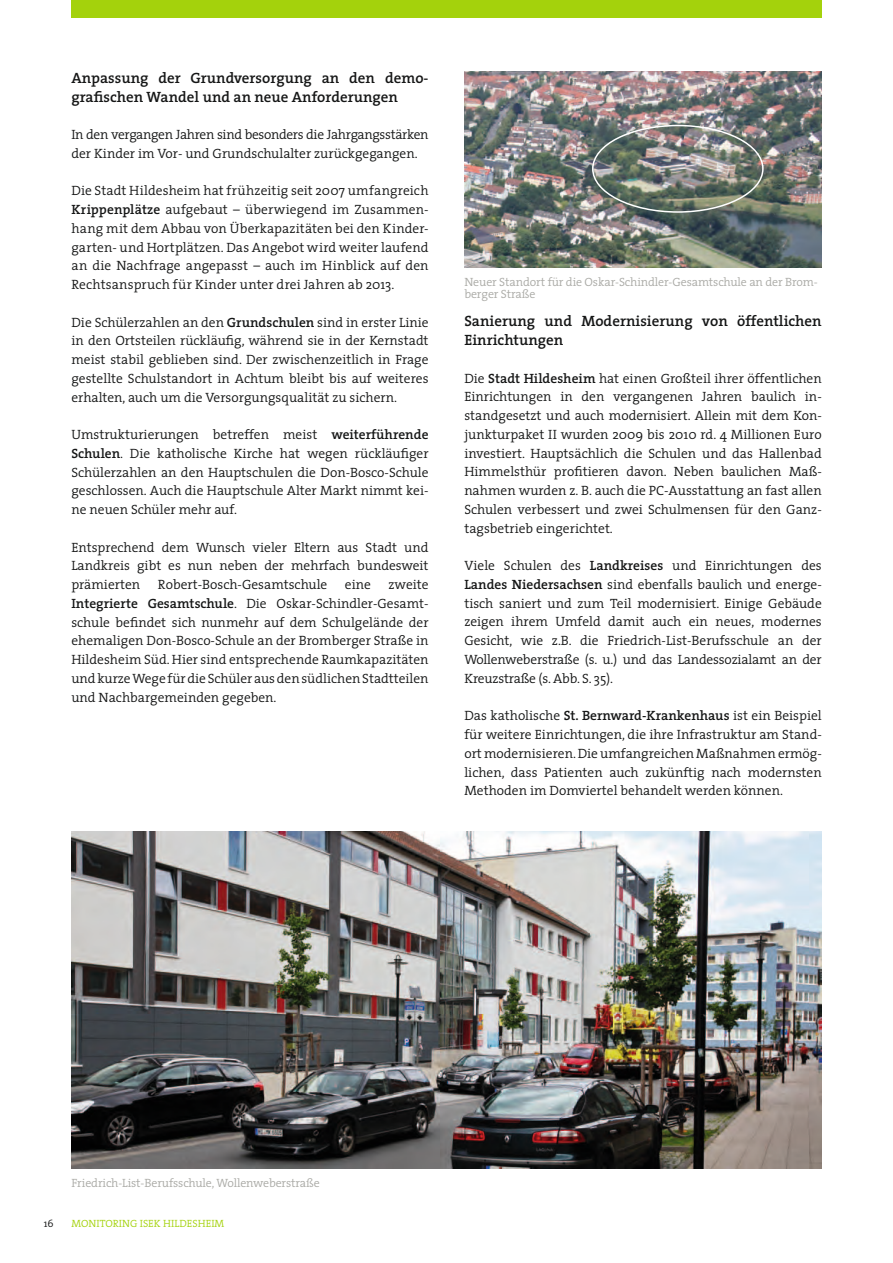
<style>
.page{position:relative;width:893px;height:1263px;background:#fff}
.page>*{position:absolute;margin:0;border:0;box-sizing:border-box;transform-origin:0 0}
.t1{font:600 15px/18.8px "The Serif";color:#151616}
.t2{font:300 13.5px/18.8px "The Serif";color:#151616;text-align:justify}
.t3{font:300 13.5px/18.8px "The Serif";letter-spacing:-.025em;color:#151616}
.t4{font:300 12px/12px "The Serif";letter-spacing:-.01em;color:#aaaaa6}
.t5{font:300 10.5px "The Serif";color:#a4d20c}
.t6{font:300 10.5px "The Serif";color:#151616}
.s1{font-weight:600}
</style>
<div class="page">
<div style="left:71px;top:0;width:750px;height:18px;background:#a4d20c"></div>
<img style="left:464px;top:71px;width:357px;height:196px">
<div style="left:592px;top:125px;width:172px;height:88px;border:2px solid #fff;border-radius:50%"></div>
<img style="left:71px;top:831px;width:750px;height:337px">
<p class="t1" style="left:71px;top:68px;width:357px">Anpassung der Grundversorgung an den demo&shy;grafischen Wandel und an neue Anforderungen</p>
<p class="t3" style="left:71px;top:125px;width:359px">In den vergangen Jahren sind besonders die Jahrgangsstärken der Kinder im Vor- und Grundschulalter zurückgegangen.</p>
<p class="t2" style="left:71px;top:181px;width:359px">Die Stadt Hildesheim hat frühzeitig seit 2007 umfangreich <span class="s1">Krippenplätze</span> aufgebaut – überwiegend im Zusammen&shy;hang mit dem Abbau von Überkapazitäten bei den Kinder&shy;garten- und Hortplätzen. Das Angebot wird weiter laufend an die Nachfrage angepasst – auch im Hinblick auf den Rechtsanspruch für Kinder unter drei Jahren ab 2013.</p>
<p class="t2" style="left:71px;top:313px;width:359px">Die Schülerzahlen an den <span class="s1">Grundschulen</span> sind in erster Linie in den Ortsteilen rückläufig, während sie in der Kernstadt meist stabil geblieben sind. Der zwischenzeitlich in Frage gestellte Schulstandort in Achtum bleibt bis auf weiteres erhalten, auch um die Versorgungsqualität zu sichern.</p>
<p class="t2" style="left:71px;top:425px;width:359px">Umstrukturierungen betreffen meist <span class="s1">weiterführende Schulen</span>. Die katholische Kirche hat wegen rückläufiger Schülerzahlen an den Hauptschulen die Don-Bosco-Schule geschlossen. Auch die Hauptschule Alter Markt nimmt kei&shy;ne neuen Schüler mehr auf.</p>
<p class="t2" style="left:71px;top:538px;width:359px">Entsprechend dem Wunsch vieler Eltern aus Stadt und Landkreis gibt es nun neben der mehrfach bundesweit prämierten</p>
<p class="t2" style="left:158px;top:575px;width:171px">Robert-Bosch-Gesamtschule</p>
<p class="t2" style="left:345px;top:575px;width:28px">eine</p>
<p class="t2" style="left:71px;top:575px;width:359px;text-indent:317px">zweite <span class="s1">Integrierte Gesamtschule</span>. Die Oskar-Schindler-Gesamt&shy;schule befindet sich nunmehr auf dem Schulgelände der ehemaligen Don-Bosco-Schule an der Bromberger Straße in Hildesheim Süd. Hier sind entsprechende Raumkapazitäten und kurze Wege für die Schüler aus den südlichen Stadtteilen und Nachbargemeinden gegeben.</p>
<p class="t4" style="left:464px;top:276px;width:355px">Neuer Standort für die Oskar-Schindler-Gesamtschule an der Brom&shy;berger Straße</p>
<p class="t1" style="left:464px;top:312px;width:359px">Sanierung und Modernisierung von öffentlichen<br>Einrichtungen</p>
<p class="t2" style="left:464px;top:369px;width:359px">Die <span class="s1">Stadt Hildesheim</span> hat einen Großteil ihrer öffentlichen Einrichtungen in den vergangenen Jahren baulich in&shy;standgesetzt und auch modernisiert. Allein mit dem Kon&shy;junkturpaket II wurden 2009 bis 2010 rd. 4 Millionen Euro investiert. Hauptsächlich die Schulen und das Hallenbad Himmelsthür profitieren davon. Neben baulichen Maß&shy;nahmen wurden z. B. auch die PC-Ausstattung an fast allen Schulen verbessert und zwei Schulmensen für den Ganz&shy;tagsbetrieb eingerichtet.</p>
<p class="t2" style="left:464px;top:556px;width:359px">Viele Schulen des <span class="s1">Landkreises</span> und Einrichtungen des <span class="s1">Landes Niedersachsen</span> sind ebenfalls baulich und energe&shy;tisch saniert und zum Teil modernisiert. Einige Gebäude zeigen ihrem Umfeld damit auch ein neues, modernes Gesicht, wie z.B. die Friedrich-List-Berufsschule an der Wollenweberstraße (s. u.) und das Landessozialamt an der Kreuzstraße (s. Abb. S. 35).</p>
<p class="t2" style="left:464px;top:706px;width:359px">Das katholische <span class="s1">St. Bernward-Krankenhaus</span> ist ein Beispiel für weitere Einrichtungen, die ihre Infrastruktur am Stand&shy;ort modernisieren. Die umfangreichen Maßnahmen ermög&shy;lichen, dass Patienten auch zukünftig nach modernsten Methoden im Domviertel behandelt werden können.</p>
<p class="t4" style="left:71px;top:1177px;width:250px">Friedrich-List-Berufsschule, Wollenweberstraße</p>
<p class="t6" style="left:44px;top:1217px;width:11px">16</p>
<p class="t5" style="left:71px;top:1217px;width:14px">Monitoring</p>
<p class="t5" style="left:140px;top:1217px;width:48px">ISEK Hildesheim</p>
</div>
